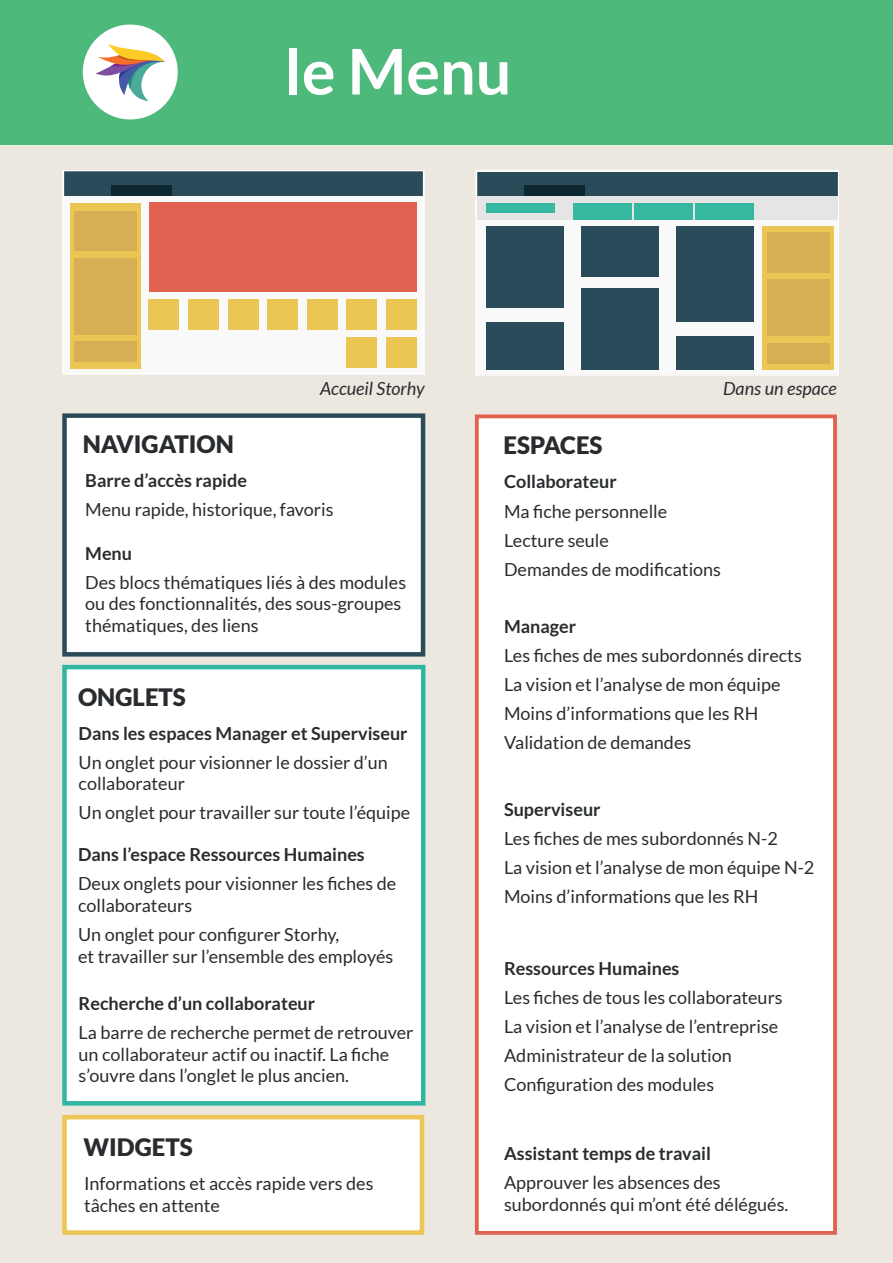
<style>
.page{position:relative;width:893px;height:1263px;background:#ece7df}
.page>*{position:absolute;margin:0;border:0;box-sizing:border-box;transform-origin:0 0}
.t1{font:700 63px "Lato";color:#fff}
.t2{font:900 24px "Lato";color:#292c2f}
.t3{font:18px/21.6px "Lato";color:#292c2f}
.t4{font:700 18px "Lato";color:#292c2f}
.t5{font:italic 18px "Lato";color:#292c2f}
</style>
<div class="page">
<div style="left:0;top:0;width:893px;height:144px;background:#4db97b"></div>
<div style="left:85px;top:27px;width:91px;height:90px;background:#fff;border-radius:50%"></div>
<svg style="left:96px;top:37px;width:69px;height:64px"></svg>
<div style="left:83px;top:25px;width:95px;height:94px;border:4px solid #fff;border-radius:50%"></div>
<div style="left:475px;top:414px;width:362px;height:821px;background:#fff;border:4px solid #e1614f"></div>
<div style="left:62px;top:413px;width:363px;height:244px;background:#fff;border:4px solid #2b4b59"></div>
<div style="left:62px;top:1115px;width:362px;height:120px;background:#fff;border:4px solid #ecc656"></div>
<div style="left:62px;top:665px;width:363px;height:440px;background:#fff;border:4px solid #30b7a1"></div>
<svg style="left:62px;top:170px;width:363px;height:205px;background:#526d79"></svg>
<div style="left:64px;top:196px;width:359px;height:177px;background:#f9f9f9"></div>
<div style="left:111px;top:185px;width:61px;height:11px;background:#0c2730"></div>
<div style="left:70px;top:203px;width:71px;height:165px;background:#ecc655"></div>
<div style="left:228px;top:299px;width:30px;height:31px;background:#ecc655"></div>
<div style="left:267px;top:299px;width:31px;height:31px;background:#ecc655"></div>
<div style="left:149px;top:299px;width:30px;height:31px;background:#ecc655"></div>
<div style="left:188px;top:299px;width:31px;height:31px;background:#ecc655"></div>
<div style="left:307px;top:299px;width:30px;height:31px;background:#ecc655"></div>
<div style="left:346px;top:299px;width:31px;height:31px;background:#ecc655"></div>
<div style="left:346px;top:337px;width:31px;height:31px;background:#ecc655"></div>
<div style="left:386px;top:299px;width:30px;height:31px;background:#ecc655"></div>
<div style="left:386px;top:337px;width:30px;height:31px;background:#ecc655"></div>
<div style="left:149px;top:203px;width:267px;height:89px;background:#e16250"></div>
<div style="left:75px;top:211px;width:62px;height:39px;background:#d7ae53"></div>
<div style="left:75px;top:258px;width:62px;height:77px;background:#d7ae53"></div>
<div style="left:75px;top:341px;width:62px;height:21px;background:#d7ae53"></div>
<svg style="left:475px;top:170px;width:364px;height:206px;background:#546e7a"></svg>
<div style="left:477px;top:196px;width:361px;height:178px;background:#f9f9f9"></div>
<div style="left:524px;top:185px;width:61px;height:11px;background:#0c2730"></div>
<div style="left:762px;top:226px;width:72px;height:144px;background:#ecc655"></div>
<div style="left:767px;top:233px;width:62px;height:40px;background:#d7ae53"></div>
<div style="left:767px;top:279px;width:62px;height:57px;background:#d7ae53"></div>
<div style="left:767px;top:343px;width:62px;height:20px;background:#d7ae53"></div>
<div style="left:477px;top:196px;width:361px;height:23px;background:#e4e5e4"></div>
<div style="left:486px;top:203px;width:69px;height:10px;background:#36b8a0"></div>
<div style="left:573px;top:203px;width:59px;height:16px;background:#36b8a0"></div>
<div style="left:695px;top:203px;width:58px;height:16px;background:#36b8a0"></div>
<div style="left:634px;top:203px;width:59px;height:16px;background:#36b8a0"></div>
<div style="left:486px;top:226px;width:78px;height:82px;background:#294b5a"></div>
<div style="left:676px;top:226px;width:78px;height:96px;background:#294b5a"></div>
<div style="left:581px;top:226px;width:78px;height:50px;background:#294b5a"></div>
<div style="left:486px;top:322px;width:78px;height:48px;background:#294b5a"></div>
<div style="left:676px;top:336px;width:78px;height:34px;background:#294b5a"></div>
<div style="left:581px;top:288px;width:78px;height:82px;background:#294b5a"></div>
<p class="t1" style="left:285px;top:35px;width:228px">le Menu</p>
<p class="t2" style="left:83px;top:430px;width:153px">NAVIGATION</p>
<p class="t5" style="left:320px;top:378px;width:106px">Accueil Storhy</p>
<p class="t5" style="left:723px;top:378px;width:115px">Dans un espace</p>
<p class="t2" style="left:503px;top:431px;width:101px">ESPACES</p>
<p class="t4" style="left:85px;top:470px;width:163px">Barre d’accès rapide</p>
<p class="t3" style="left:85px;top:499px;width:250px">Menu rapide, historique, favoris</p>
<p class="t4" style="left:85px;top:543px;width:48px">Menu</p>
<p class="t3" style="left:85px;top:571px;width:322px">Des blocs thématiques liés à des modules ou des fonctionnalités, des sous-groupes thématiques, des liens</p>
<p class="t2" style="left:78px;top:683px;width:109px">ONGLETS</p>
<p class="t4" style="left:79px;top:723px;width:330px">Dans les espaces Manager et Superviseur</p>
<p class="t3" style="left:79px;top:751px;width:311px">Un onglet pour visionner le dossier d’un collaborateur</p>
<p class="t3" style="left:79px;top:802px;width:333px">Un onglet pour travailler sur toute l’équipe</p>
<p class="t4" style="left:78px;top:844px;width:288px">Dans l’espace Ressources Humaines</p>
<p class="t3" style="left:78px;top:873px;width:320px">Deux onglets pour visionner les fiches de collaborateurs</p>
<p class="t3" style="left:78px;top:923px;width:263px">Un onglet pour configurer Storhy,</p>
<p class="t3" style="left:78px;top:945px;width:317px">et travailler sur l’ensemble des employés</p>
<p class="t4" style="left:79px;top:993px;width:238px">Recherche d’un collaborateur</p>
<p class="t3" style="left:79px;top:1022px;width:336px">La barre de recherche permet de retrouver un collaborateur actif ou inactif. La fiche s’ouvre dans l’onglet le plus ancien.</p>
<p class="t2" style="left:83px;top:1133px;width:111px">WIDGETS</p>
<p class="t3" style="left:84px;top:1172px;width:291px">Informations et accès rapide vers des tâches en attente</p>
<p class="t4" style="left:504px;top:472px;width:114px">Collaborateur</p>
<p class="t3" style="left:504px;top:500px;width:165px">Ma fiche personnelle</p>
<p class="t3" style="left:504px;top:529px;width:106px">Lecture seule</p>
<p class="t3" style="left:504px;top:558px;width:219px">Demandes de modifications</p>
<p class="t4" style="left:504px;top:616px;width:74px">Manager</p>
<p class="t3" style="left:504px;top:644px;width:299px">Les fiches de mes subordonnés directs</p>
<p class="t3" style="left:504px;top:673px;width:278px">La vision et l’analyse de mon équipe</p>
<p class="t3" style="left:504px;top:702px;width:256px">Moins d’informations que les RH</p>
<p class="t3" style="left:504px;top:732px;width:189px">Validation de demandes</p>
<p class="t4" style="left:504px;top:799px;width:98px">Superviseur</p>
<p class="t3" style="left:504px;top:828px;width:275px">Les fiches de mes subordonnés N-2</p>
<p class="t3" style="left:504px;top:857px;width:312px">La vision et l’analyse de mon équipe N-2</p>
<p class="t3" style="left:504px;top:886px;width:256px">Moins d’informations que les RH</p>
<p class="t4" style="left:504px;top:958px;width:177px">Ressources Humaines</p>
<p class="t3" style="left:504px;top:986px;width:280px">Les fiches de tous les collaborateurs</p>
<p class="t3" style="left:504px;top:1015px;width:276px">La vision et l’analyse de l’entreprise</p>
<p class="t3" style="left:504px;top:1044px;width:229px">Administrateur de la solution</p>
<p class="t3" style="left:504px;top:1074px;width:212px">Configuration des modules</p>
<p class="t4" style="left:504px;top:1143px;width:208px">Assistant temps de travail</p>
<p class="t3" style="left:504px;top:1172px;width:286px">Approuver les absences des subordonnés qui m’ont été délégués.</p>
</div>
